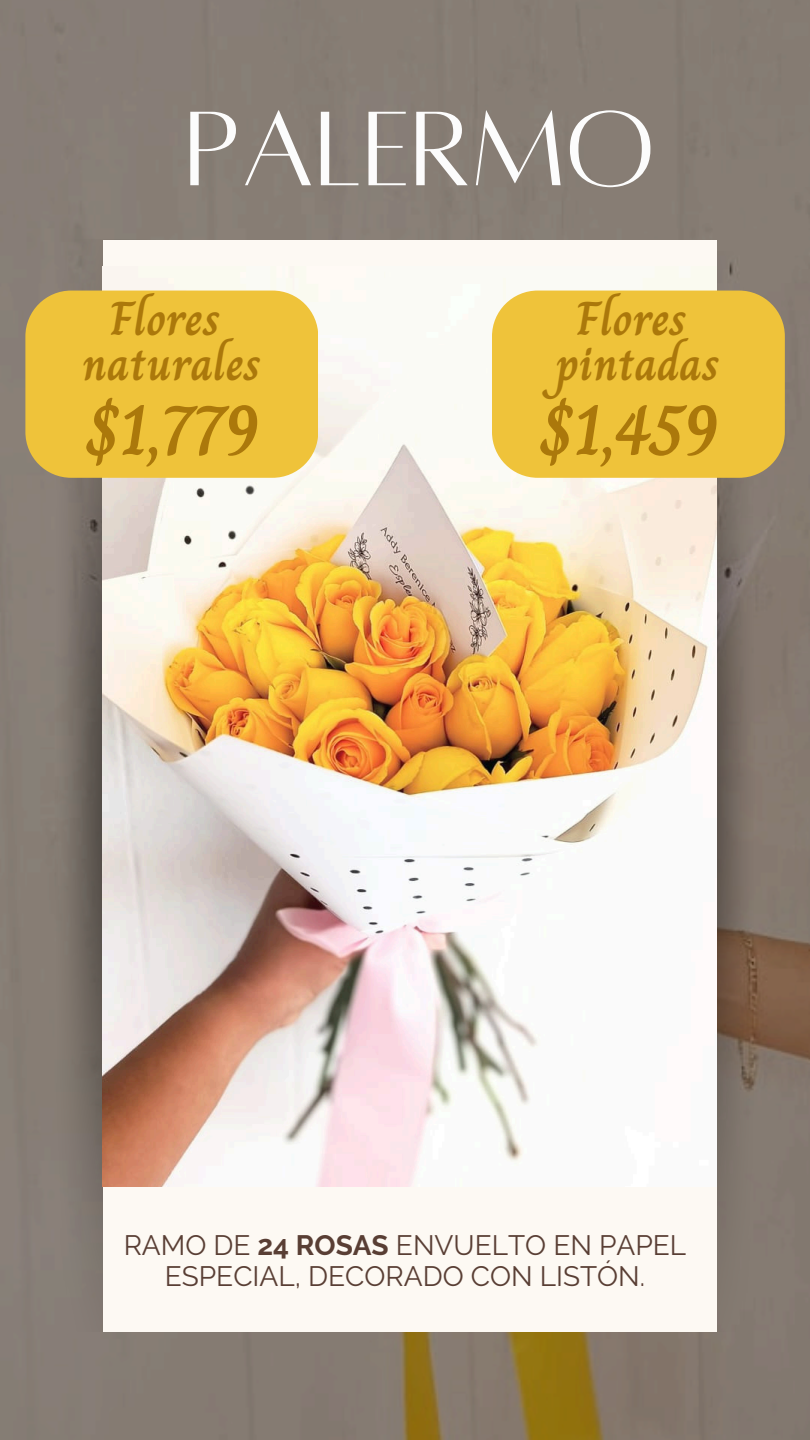
<style>
.page{position:relative;width:810px;height:1440px;background:#fff}
.page>*{position:absolute;margin:0;border:0;box-sizing:border-box;transform-origin:0 0}
.t1{font:116.9px "Alta regular";color:#fcfcfc}
.t2{font:700 71px "Charm";color:#ab780b}
.t3{font:700 48px/45px "Charm";color:#ab780b;text-align:center}
.t4{font:28px/30.8px "Raleway";color:#593e34;text-align:center}
.s1{font-weight:700}
</style>
<div class="page">
<img style="left:0;top:0;width:810px;height:1440px">
<img style="left:52px;top:240px;width:51px;height:1092px">
<img style="left:716px;top:252px;width:41px;height:1080px">
<div style="left:103px;top:240px;width:613px;height:1092px;background:#fdf9f3"></div>
<img style="left:103px;top:290px;width:613px;height:897px">
<div style="left:25px;top:291px;width:293px;height:187px;background:#efc33a;border-radius:46px"></div>
<div style="left:492px;top:291px;width:293px;height:187px;background:#efc33a;border-radius:46px"></div>
<h1 class="t1" style="left:185px;top:92px;width:473px">PALERMO</h1>
<p class="t3" style="left:82px;top:296px;width:181px">Flores naturales</p>
<p class="t3" style="left:557px;top:296px;width:165px">Flores pintadas</p>
<h3 class="t2" style="left:540px;top:376px;width:178px">$1,459</h3>
<p class="t2" style="left:86px;top:376px;width:173px">$1,779</p>
<p class="t4" style="left:124px;top:1230px;width:564px">RAMO DE <span class="s1">24 ROSAS</span> ENVUELTO EN PAPEL<br>ESPECIAL, DECORADO CON LISTÓN.</p>
</div>
